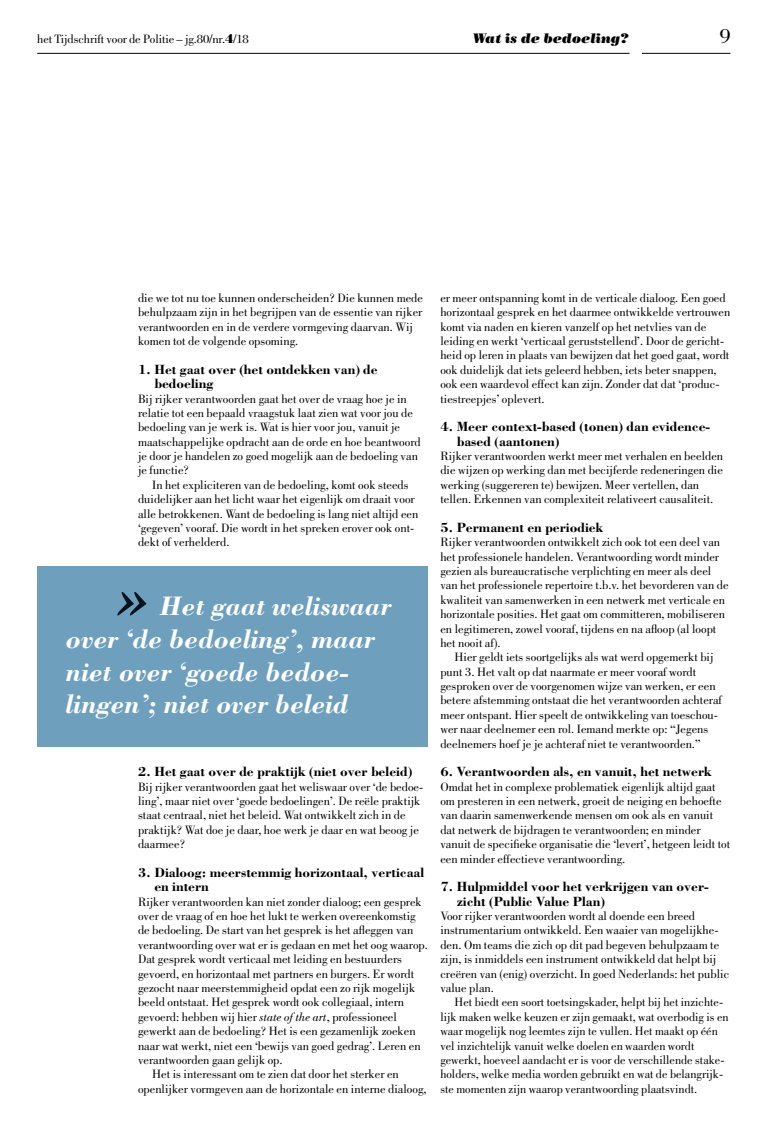
<style>
.page{position:relative;width:780px;height:1134px;background:#fff}
.page>*{position:absolute;margin:0;border:0;box-sizing:border-box;transform-origin:0 0}
._14_Quote{font:italic 700 27.5px/32.5px "Bodoni Std";color:#fff}
.t1{font:21.25px "Bodoni Std";color:#000}
._08_Tussenkop_Zwart{font:700 13.75px/14.4px "Bodoni Std";color:#000}
._21_Kopregel_Rechts{font:italic 13.75px "Bodoni Std Poster";color:#000}
._03_Body_NIET_inspri{font:12.5px/14.4px "Bodoni Std";color:#000}
._03_Body{font:12.5px/14.4px "Bodoni Std";color:#000}
.s1{font-family:"Bodoni Std Poster"}
.s2{font-style:italic}
</style>
<div class="page">
<hr style="left:37px;top:53px;width:592px;height:1px;background:#000">
<hr style="left:642px;top:53px;width:88px;height:1px;background:#000">
<div style="left:37px;top:566px;width:391px;height:180px;background:#6ea0be"></div>
<svg style="left:117px;top:592px;width:29px;height:23px"></svg>
<p class="_03_Body_NIET_inspri" style="left:37px;top:32px;width:213px">het Tijdschrift voor de Politie – jg.80/nr.<span class="s1">4</span>/18</p>
<p class="_21_Kopregel_Rechts" style="left:473px;top:30px;width:158px">Wat is de bedoeling?</p>
<h2 class="t1" style="left:719px;top:24px;width:12px">9</h2>
<p class="_03_Body_NIET_inspri" style="left:138px;top:291px;width:286px">die we tot nu toe kunnen onderscheiden? Die kunnen mede behulpzaam zijn in het begrijpen van de essentie van rijker verantwoorden en in de verdere vormgeving daarvan. Wij komen tot de volgende opsoming.</p>
<p class="_08_Tussenkop_Zwart" style="left:154px;top:362px;width:225px;text-indent:-16px">1. Het gaat over (het ontdekken van) de bedoeling</p>
<p class="_03_Body_NIET_inspri" style="left:138px;top:391px;width:284px">Bij rijker verantwoorden gaat het over de vraag hoe je in relatie tot een bepaald vraagstuk laat zien wat voor jou de bedoeling van je werk is. Wat is hier voor jou, vanuit je maatschappelijke opdracht aan de orde en hoe beantwoord je door je handelen zo goed mogelijk aan de bedoeling van je functie?</p>
<p class="_03_Body" style="left:138px;top:478px;width:282px;text-indent:14px">In het expliciteren van de bedoeling, komt ook steeds duidelijker aan het licht waar het eigenlijk om draait voor alle betrokkenen. Want de bedoeling is lang niet altijd een ‘gegeven’ vooraf. Die wordt in het spreken erover ook ont&shy;dekt of verhelderd.</p>
<p class="_14_Quote" style="left:66px;top:590px;width:327px;text-indent:94px">Het gaat weliswaar over ‘de bedoeling’, maar niet over ‘goede bedoe&shy;lingen’; niet over beleid</p>
<p class="_08_Tussenkop_Zwart" style="left:138px;top:764px;width:276px">2. Het gaat over de praktijk (niet over beleid)</p>
<p class="_03_Body_NIET_inspri" style="left:138px;top:779px;width:287px">Bij rijker verantwoorden gaat het weliswaar over ‘de bedoe&shy;ling’, maar niet over ‘goede bedoelingen’. De reële praktijk staat centraal, niet het beleid. Wat ontwikkelt zich in de praktijk? Wat doe je daar, hoe werk je daar en wat beoog je daarmee?</p>
<p class="_08_Tussenkop_Zwart" style="left:154px;top:865px;width:271px;text-indent:-16px">3. Dialoog: meerstemmig horizontaal, verticaal en intern</p>
<p class="_03_Body_NIET_inspri" style="left:138px;top:894px;width:291px">Rijker verantwoorden kan niet zonder dialoog; een gesprek over de vraag of en hoe het lukt te werken overeenkomstig de bedoeling. De start van het gesprek is het afleggen van verantwoording over wat er is gedaan en met het oog waarop.<br>Dat gesprek wordt verticaal met leiding en bestuurders gevoerd, en horizontaal met partners en burgers. Er wordt gezocht naar meerstemmigheid opdat een zo rijk mogelijk beeld ontstaat. Het gesprek wordt ook collegiaal, intern gevoerd: hebben wij hier <span class="s2">state of the art</span>, professioneel gewerkt aan de bedoeling? Het is een gezamenlijk zoeken naar wat werkt, niet een ‘bewijs van goed gedrag’. Leren en verantwoorden gaan gelijk op.</p>
<p class="_03_Body" style="left:138px;top:1067px;width:290px;text-indent:14px">Het is interessant om te zien dat door het sterker en openlijker vormgeven aan de horizontale en interne dialoog,</p>
<p class="_03_Body" style="left:440px;top:291px;width:291px">er meer ontspanning komt in de verticale dialoog. Een goed horizontaal gesprek en het daarmee ontwikkelde vertrouwen komt via naden en kieren vanzelf op het netvlies van de leiding en werkt ‘verticaal geruststellend’. Door de gericht&shy;heid op leren in plaats van bewijzen dat het goed gaat, wordt ook duidelijk dat iets geleerd hebben, iets beter snappen, ook een waardevol effect kan zijn. Zonder dat dat ‘produc&shy;tiestreepjes’ oplevert.</p>
<p class="_08_Tussenkop_Zwart" style="left:456px;top:419px;width:255px;text-indent:-16px">4. Meer context-based (tonen) dan evidence&shy;based (aantonen)</p>
<p class="_03_Body_NIET_inspri" style="left:440px;top:449px;width:284px">Rijker verantwoorden werkt meer met verhalen en beelden die wijzen op werking dan met becijferde redeneringen die werking (suggereren te) bewijzen. Meer vertellen, dan tellen. Erkennen van complexiteit relativeert causaliteit.</p>
<p class="_08_Tussenkop_Zwart" style="left:440px;top:520px;width:164px">5. Permanent en periodiek</p>
<p class="_03_Body_NIET_inspri" style="left:440px;top:535px;width:290px">Rijker verantwoorden ontwikkelt zich ook tot een deel van het professionele handelen. Verantwoording wordt minder gezien als bureaucratische verplichting en meer als deel van het professionele repertoire t.b.v. het bevorderen van de kwaliteit van samenwerken in een netwerk met verticale en horizontale posities. Het gaat om committeren, mobiliseren en legitimeren, zowel vooraf, tijdens en na afloop (al loopt het nooit af).</p>
<p class="_03_Body" style="left:440px;top:650px;width:283px;text-indent:14px">Hier geldt iets soortgelijks als wat werd opgemerkt bij punt 3. Het valt op dat naarmate er meer vooraf wordt gesproken over de voorgenomen wijze van werken, er een betere afstemming ontstaat die het verantwoorden achteraf meer ontspant. Hier speelt de ontwikkeling van toeschou&shy;wer naar deelnemer een rol. Iemand merkte op: “Jegens deelnemers hoef je je achteraf niet te verantwoorden.”</p>
<p class="_08_Tussenkop_Zwart" style="left:440px;top:764px;width:273px">6. Verantwoorden als, en vanuit, het netwerk</p>
<p class="_03_Body_NIET_inspri" style="left:440px;top:779px;width:291px">Omdat het in complexe problematiek eigenlijk altijd gaat om presteren in een netwerk, groeit de neiging en behoefte van daarin samenwerkende mensen om ook als en vanuit dat netwerk de bijdragen te verantwoorden; en minder vanuit de specifieke organisatie die ‘levert’, hetgeen leidt tot een minder effectieve verantwoording.</p>
<p class="_08_Tussenkop_Zwart" style="left:456px;top:879px;width:253px;text-indent:-16px">7. Hulpmiddel voor het verkrijgen van over&shy;zicht (Public Value Plan)</p>
<p class="_03_Body_NIET_inspri" style="left:440px;top:909px;width:290px">Voor rijker verantwoorden wordt al doende een breed instrumentarium ontwikkeld. Een waaier van mogelijkhe&shy;den. Om teams die zich op dit pad begeven behulpzaam te zijn, is inmiddels een instrument ontwikkeld dat helpt bij creëren van (enig) overzicht. In goed Nederlands: het public value plan.</p>
<p class="_03_Body" style="left:440px;top:995px;width:290px;text-indent:14px">Het biedt een soort toetsingskader, helpt bij het inzichte&shy;lijk maken welke keuzen er zijn gemaakt, wat overbodig is en waar mogelijk nog leemtes zijn te vullen. Het maakt op één vel inzichtelijk vanuit welke doelen en waarden wordt gewerkt, hoeveel aandacht er is voor de verschillende stake&shy;holders, welke media worden gebruikt en wat de belangrijk&shy;ste momenten zijn waarop verantwoording plaatsvindt.</p>
</div>
